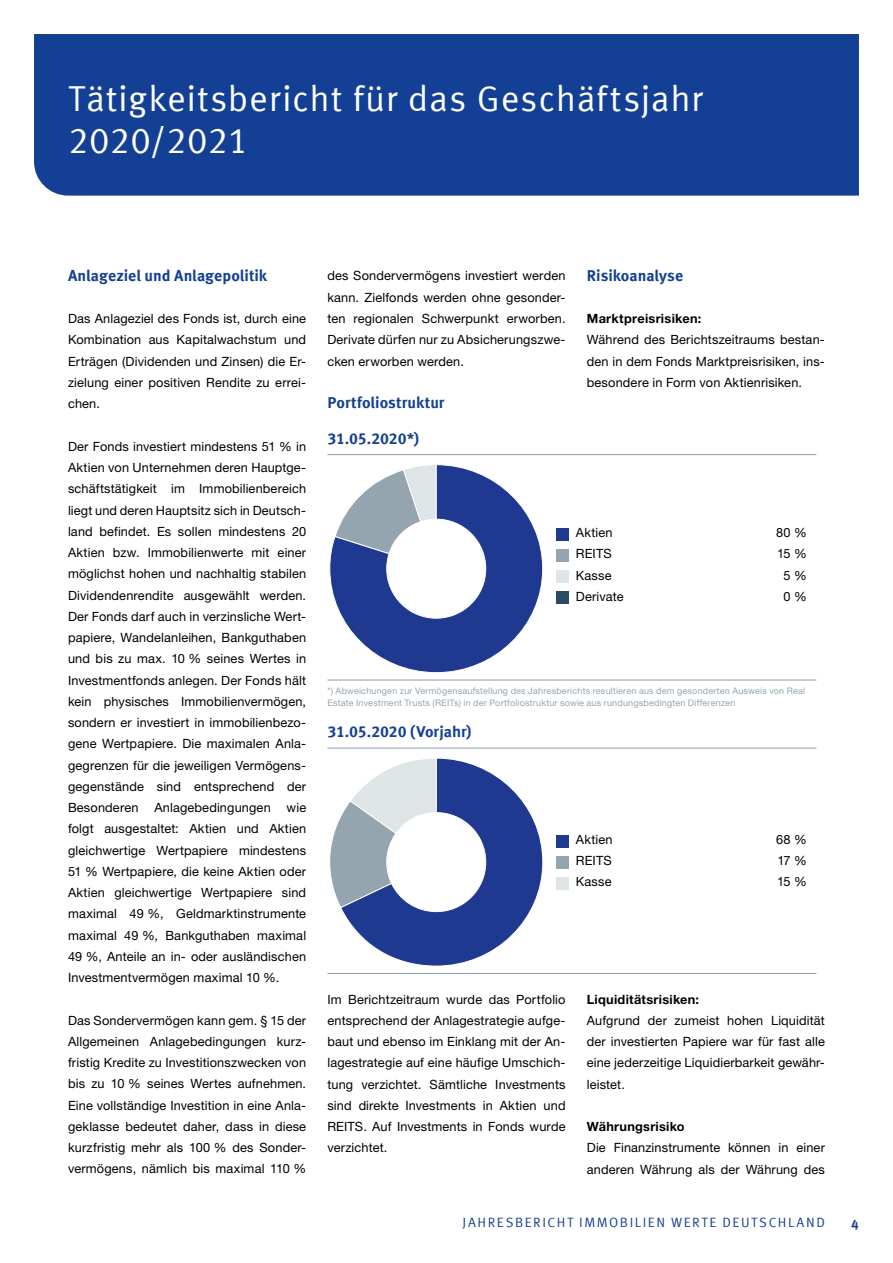
<style>
.page{position:relative;width:893px;height:1263px;background:#fff}
.page>*{position:absolute;margin:0;border:0;box-sizing:border-box;transform-origin:0 0}
.t1{font:36px/42.5px "Meta Offc Pro Norm";letter-spacing:.015em;color:#fff}
.t2{font:700 15.75px "Meta Offc Pro";color:#134094}
.t3{font:13.5px "Meta Offc Pro Norm";letter-spacing:.12em;color:#134094}
.t4{font:700 13.5px "Meta Offc Pro";color:#134094}
.t5{font:12.75px/21.3px "Helvetica Neue LTW1 G";letter-spacing:.01em;color:#000;text-align:justify}
.t6{font:700 12.75px "Helvetica Neue LTW1 G";letter-spacing:.02em;color:#000}
.t7{font:9px/11.7px "Helvetica Neue LTW1 G";letter-spacing:.025em;color:#94a5b0}
</style>
<div class="page">
<div style="left:34px;top:34px;width:825px;height:162px;background:#134094"></div>
<svg style="left:330px;top:758px;width:213px;height:208px"></svg>
<hr style="left:327px;top:748px;width:489px;height:1px;background:#8b9eb1">
<hr style="left:327px;top:973px;width:489px;height:1px;background:#8b9eb1">
<div style="left:556px;top:835px;width:13px;height:12px;background:#1e398f"></div>
<div style="left:556px;top:856px;width:13px;height:12px;background:#94a5b0"></div>
<div style="left:556px;top:877px;width:13px;height:12px;background:#dfe4e7"></div>
<hr style="left:327px;top:454px;width:489px;height:1px;background:#8b9eb1">
<hr style="left:327px;top:680px;width:489px;height:1px;background:#8b9eb1">
<div style="left:556px;top:528px;width:13px;height:13px;background:#1e398f"></div>
<div style="left:556px;top:549px;width:13px;height:13px;background:#94a5b0"></div>
<div style="left:556px;top:570px;width:13px;height:13px;background:#dfe4e7"></div>
<div style="left:556px;top:591px;width:13px;height:13px;background:#2a4c61"></div>
<svg style="left:329px;top:464px;width:214px;height:209px"></svg>
<h1 class="t1" style="left:68px;top:75px;width:636px">Tätigkeitsbericht für das Geschäftsjahr<br>2020/2021</h1>
<p class="t2" style="left:68px;top:263px;width:201px">Anlageziel und Anlagepolitik</p>
<p class="t5" style="left:68px;top:308px;width:240px">Das Anlageziel des Fonds ist, durch eine Kombination aus Kapitalwachstum und Erträgen (Dividenden und Zinsen) die Er&shy;zielung einer positiven Rendite zu errei&shy;chen.</p>
<p class="t5" style="left:68px;top:435px;width:240px">Der Fonds investiert mindestens 51 % in Aktien von Unternehmen deren Hauptge&shy;schäftstätigkeit im Immobilienbereich liegt und deren Hauptsitz sich in Deutsch&shy;land befindet. Es sollen mindestens 20<br>Aktien bzw. Immobilienwerte mit einer möglichst hohen und nachhaltig stabilen Dividendenrendite ausgewählt werden.<br>Der Fonds darf auch in verzinsliche Wert&shy;papiere, Wandelanleihen, Bankguthaben und bis zu max. 10 % seines Wertes in Investmentfonds anlegen. Der Fonds hält kein physisches Immobilienvermögen, sondern er investiert in immobilienbezo&shy;gene Wertpapiere. Die maximalen Anla&shy;gegrenzen für die jeweiligen Vermögens&shy;gegenstände sind entsprechend der Besonderen Anlagebedingungen wie folgt ausgestaltet: Aktien und Aktien gleichwertige Wertpapiere mindestens 51 % Wertpapiere, die keine Aktien oder Aktien gleichwertige Wertpapiere sind maximal 49 %, Geldmarktinstrumente maximal 49 %, Bankguthaben maximal 49 %, Anteile an in- oder ausländischen Investmentvermögen maximal 10 %.</p>
<p class="t5" style="left:68px;top:1009px;width:240px">Das Sondervermögen kann gem. § 15 der Allgemeinen Anlagebedingungen kurz&shy;fristig Kredite zu Investitionszwecken von bis zu 10 % seines Wertes aufnehmen.<br>Eine vollständige Investition in eine Anla&shy;geklasse bedeutet daher, dass in diese kurzfristig mehr als 100 % des Sonder&shy;vermögens, nämlich bis maximal 110 %</p>
<p class="t5" style="left:327px;top:265px;width:240px">des Sondervermögens investiert werden kann. Zielfonds werden ohne gesonder&shy;ten regionalen Schwerpunkt erworben.<br>Derivate dürfen nur zu Absicherungszwe&shy;cken erworben werden.</p>
<p class="t2" style="left:327px;top:390px;width:119px">Portfoliostruktur</p>
<p class="t2" style="left:327px;top:426px;width:93px">31.05.2020*)</p>
<p class="t2" style="left:587px;top:263px;width:98px">Risikoanalyse</p>
<p class="t6" style="left:587px;top:311px;width:116px">Marktpreisrisiken:</p>
<p class="t5" style="left:587px;top:329px;width:240px">Während des Berichtszeitraums bestan&shy;den in dem Fonds Marktpreisrisiken, ins&shy;besondere in Form von Aktienrisiken.</p>
<p class="t5" style="left:576px;top:522px;width:38px">Aktien</p>
<p class="t5" style="left:776px;top:522px;width:32px">80 %</p>
<p class="t5" style="left:576px;top:543px;width:37px">REITS</p>
<p class="t5" style="left:777px;top:543px;width:31px">15 %</p>
<p class="t5" style="left:576px;top:564px;width:37px">Kasse</p>
<p class="t5" style="left:783px;top:564px;width:25px">5 %</p>
<p class="t5" style="left:576px;top:586px;width:49px">Derivate</p>
<p class="t5" style="left:783px;top:586px;width:25px">0 %</p>
<p class="t7" style="left:327px;top:685px;width:479px">*) Abweichungen zur Vermögensaufstellung des Jahresberichts resultieren aus dem gesonderten Ausweis von Real<br>Estate Investment Trusts (REITs) in der Portfoliostruktur sowie aus rundungsbedingten Differenzen</p>
<p class="t2" style="left:327px;top:719px;width:146px">31.05.2020 (Vorjahr)</p>
<p class="t5" style="left:576px;top:829px;width:38px">Aktien</p>
<p class="t5" style="left:776px;top:829px;width:32px">68 %</p>
<p class="t5" style="left:576px;top:850px;width:37px">REITS</p>
<p class="t5" style="left:777px;top:850px;width:31px">17 %</p>
<p class="t5" style="left:576px;top:871px;width:37px">Kasse</p>
<p class="t5" style="left:777px;top:871px;width:31px">15 %</p>
<p class="t5" style="left:327px;top:988px;width:240px">Im Berichtzeitraum wurde das Portfolio entsprechend der Anlagestrategie aufge&shy;baut und ebenso im Einklang mit der An&shy;lagestrategie auf eine häufige Umschich&shy;tung verzichtet. Sämtliche Investments sind direkte Investments in Aktien und REITS. Auf Investments in Fonds wurde verzichtet.</p>
<p class="t6" style="left:587px;top:991px;width:114px">Liquiditätsrisiken:</p>
<p class="t5" style="left:587px;top:1009px;width:240px">Aufgrund der zumeist hohen Liquidität der investierten Papiere war für fast alle eine jederzeitige Liquidierbarkeit gewähr&shy;leistet.</p>
<p class="t6" style="left:587px;top:1119px;width:99px">Währungsrisiko</p>
<p class="t5" style="left:587px;top:1137px;width:240px">Die Finanzinstrumente können in einer anderen Währung als der Währung des</p>
<p class="t3" style="left:463px;top:1211px;width:133px">JAHRESBERICHT Immobi</p>
<p class="t3" style="left:635px;top:1211px;width:58px">lien Werte</p>
<p class="t3" style="left:722px;top:1211px;width:39px">Deutsch</p>
<p class="t3" style="left:788px;top:1211px;width:36px">land</p>
<p class="t4" style="left:851px;top:1214px;width:9px">4</p>
</div>
